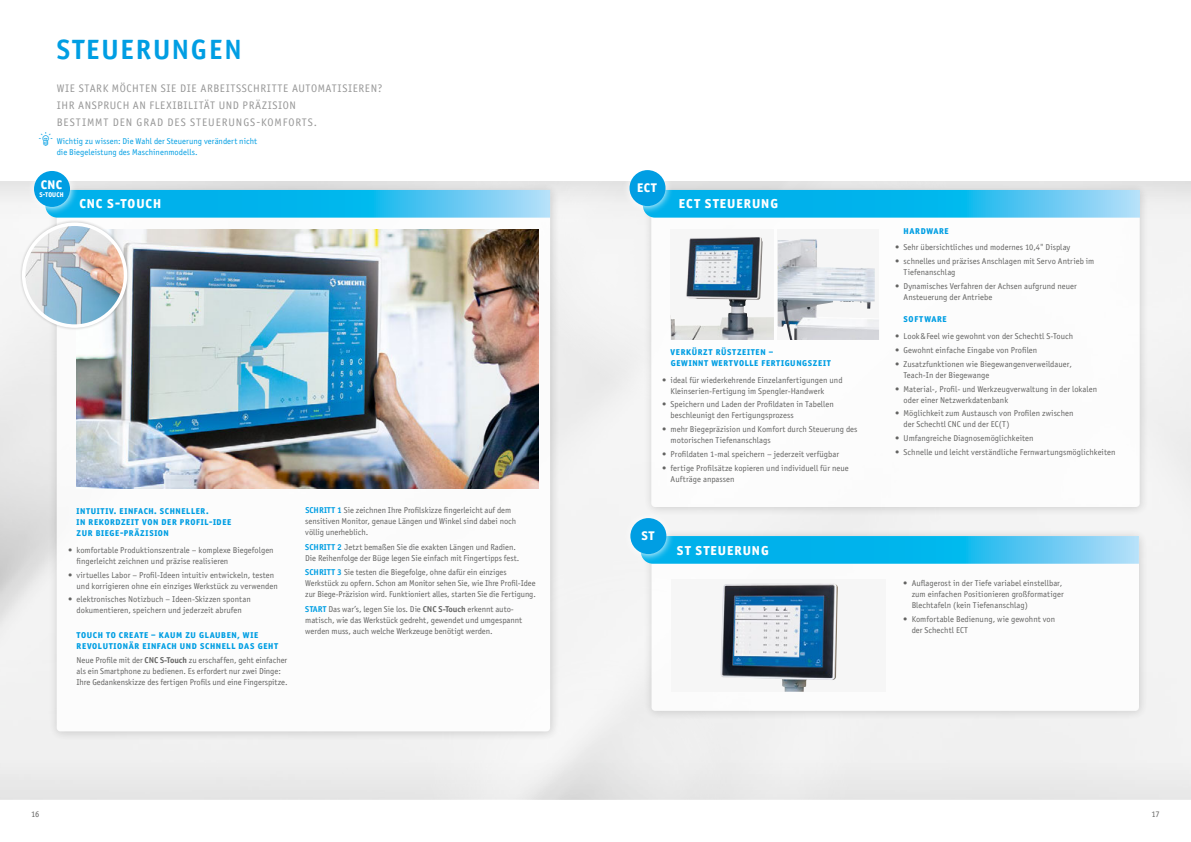
<style>
.page{position:relative;width:1191px;height:842px;background:#fff}
.page>*{position:absolute;margin:0;border:0;box-sizing:border-box;transform-origin:0 0}
.t1{font:28px "Officina Sans Bold ITC";letter-spacing:.05em;color:#009ee3}
.t2{font:13px "Officina Sans Extra Bold ITC";letter-spacing:.07em;color:#fff}
.t3{font:12.6px "Officina Sans Extra Bold ITC";letter-spacing:.03em;color:#fff}
.t4{font:11px/17px "Officina Sans Book ITC";letter-spacing:.05em;color:#979797}
.t5{font:8.5px/11px "Officina Sans Book ITC";color:#636362}
.t6{font:8.5px/11px "Officina Sans Extra Bold ITC";letter-spacing:.07em;color:#009ee3}
.t7{font:8.5px/11px "Officina Sans Book ITC";color:#009ee3}
.t8{font:6.9px "Officina Sans Extra Bold ITC";letter-spacing:.03em;color:#fff;scale:.9 1}
.s1{font-family:"Officina Sans Bold ITC"}
.s2{font-family:"Officina Sans Bold ITC";color:#009ee3}
</style>
<div class="page">
<div style="left:0;top:181px;width:1191px;height:618px;background:#f0f0f0"></div>
<div style="left:0;top:181px;width:1191px;height:56px;background:linear-gradient(to bottom,#e7e7e7,#f8f8f8)"></div>
<div style="left:48px;top:182px;width:512px;height:560px;background:#000;opacity:.2"></div>
<div style="left:57px;top:190px;width:493px;height:541px;background:#fff;border-radius:4px"></div>
<img style="left:77px;top:230px;width:462px;height:258px">
<div style="left:19px;top:220px;width:111px;height:110px;background:#000;opacity:.2"></div>
<img style="left:24px;top:224px;width:101px;height:102px;border-radius:51px">
<div style="left:22px;top:222px;width:105px;height:106px;border:4px solid #fff;border-radius:50%"></div>
<div style="left:643px;top:528px;width:506px;height:193px;background:#ebebeb"></div>
<div style="left:651px;top:536px;width:488px;height:175px;background:#fff;border-radius:4px"></div>
<div style="left:643px;top:182px;width:507px;height:335px;background:#000;opacity:.2"></div>
<div style="left:651px;top:190px;width:488px;height:317px;background:#fff;border-radius:4px"></div>
<div style="left:671px;top:579px;width:215px;height:113px;background:#f6f6f6"></div>
<img style="left:721px;top:584px;width:117px;height:108px">
<div style="left:777px;top:230px;width:102px;height:110px;background:#f6f6f6"></div>
<div style="left:671px;top:230px;width:103px;height:110px;background:#f6f6f6"></div>
<img style="left:671px;top:237px;width:103px;height:103px">
<img style="left:777px;top:239px;width:102px;height:101px">
<svg style="left:45px;top:190px;width:505px;height:28px;background:#2abcee"></svg>
<svg style="left:26px;top:171px;width:52px;height:44px"></svg>
<div style="left:34px;top:171px;width:36px;height:36px;background:#009ee3;border-radius:50%"></div>
<svg style="left:643px;top:190px;width:497px;height:28px;background:#2abcee"></svg>
<svg style="left:647px;top:536px;width:491px;height:28px;background:#29bcee"></svg>
<svg style="left:638px;top:510px;width:36px;height:52px"></svg>
<div style="left:630px;top:518px;width:36px;height:36px;background:#009ee3;border-radius:50%"></div>
<svg style="left:621px;top:170px;width:52px;height:44px"></svg>
<div style="left:629px;top:170px;width:36px;height:36px;background:#009ee3;border-radius:50%"></div>
<h1 class="t1" style="left:57px;top:31px;width:187px">STEUERUNGEN</h1>
<p class="t4" style="left:57px;top:79px;width:327px">WIE STARK MÖCHTEN SIE DIE ARBEITSSCHRITTE AUTOMATISIEREN?<br>IHR ANSPRUCH AN FLEXIBILITÄT UND PRÄZISION<br>BESTIMMT DEN GRAD DES STEUERUNGS-KOMFORTS.</p>
<p class="t7" style="left:57px;top:136px;width:202px">Wichtig zu wissen: Die Wahl der Steuerung verändert nicht die Biegeleistung des Maschinenmodells.</p>
<h3 class="t3" style="left:41px;top:175px;width:23px">CNC</h3>
<p class="t8" style="left:39px;top:189px;width:29px">S-TOUCH</p>
<h3 class="t3" style="left:637px;top:178px;width:21px">ECT</h3>
<h2 class="t2" style="left:79px;top:194px;width:83px">CNC S-TOUCH</h2>
<h2 class="t2" style="left:679px;top:194px;width:101px">ECT STEUERUNG</h2>
<p class="t6" style="left:670px;top:346px;width:162px">VERKÜRZT RÜSTZEITEN –<br>GEWINNT WERTVOLLE FERTIGUNGSZEIT</p>
<p class="t5" style="left:670px;top:374px;width:173px;text-indent:-8px">• ideal für wiederkehrende Einzelanfertigungen und<br>Kleinserien-Fertigung im Spengler-Handwerk</p>
<p class="t5" style="left:670px;top:399px;width:165px;text-indent:-8px">• Speichern und Laden der Profildaten in Tabellen beschleunigt den Fertigungsprozess</p>
<p class="t5" style="left:670px;top:423px;width:188px;text-indent:-8px">• mehr Biegepräzision und Komfort durch Steuerung des motorischen Tiefenanschlags</p>
<p class="t5" style="left:662px;top:448px;width:178px">• Profildaten 1-mal speichern – jederzeit verfügbar</p>
<p class="t5" style="left:670px;top:462px;width:180px;text-indent:-8px">• fertige Profilsätze kopieren und individuell für neue<br>Aufträge anpassen</p>
<p class="t6" style="left:903px;top:225px;width:47px">HARDWARE</p>
<p class="t5" style="left:895px;top:242px;width:177px">• Sehr übersichtliches und modernes 10,4" Display</p>
<p class="t5" style="left:903px;top:255px;width:192px;text-indent:-8px">• schnelles und präzises Anschlagen mit Servo Antrieb im<br>Tiefenanschlag</p>
<p class="t5" style="left:903px;top:280px;width:175px;text-indent:-8px">• Dynamisches Verfahren der Achsen aufgrund neuer<br>Ansteuerung der Antriebe</p>
<p class="t6" style="left:903px;top:313px;width:45px">SOFTWARE</p>
<p class="t5" style="left:895px;top:330px;width:180px">• Look&amp;Feel wie gewohnt von der Schechtl S-Touch</p>
<p class="t5" style="left:895px;top:344px;width:144px">• Gewohnt einfache Eingabe von Profilen</p>
<p class="t5" style="left:903px;top:358px;width:170px;text-indent:-8px">• Zusatzfunktionen wie Biegewangenverweildauer,<br>Teach-In der Biegewange</p>
<p class="t5" style="left:903px;top:383px;width:195px;text-indent:-8px">• Material-, Profil- und Werkzeugverwaltung in der lokalen oder einer Netzwerkdatenbank</p>
<p class="t5" style="left:903px;top:408px;width:171px;text-indent:-8px">• Möglichkeit zum Austausch von Profilen zwischen der Schechtl CNC und der EC(T)</p>
<p class="t5" style="left:895px;top:432px;width:140px">• Umfangreiche Diagnosemöglichkeiten</p>
<p class="t5" style="left:895px;top:446px;width:222px">• Schnelle und leicht verständliche Fernwartungsmöglichkeiten</p>
<p class="t6" style="left:77px;top:505px;width:156px">INTUITIV. EINFACH. SCHNELLER.<br>IN REKORDZEIT VON DER PROFIL-IDEE<br>ZUR BIEGE-PRÄZISION</p>
<p class="t5" style="left:77px;top:544px;width:199px;text-indent:-8px">• komfortable Produktionszentrale – komplexe Biegefolgen fingerleicht zeichnen und präzise realisieren</p>
<p class="t5" style="left:77px;top:569px;width:203px;text-indent:-8px">• virtuelles Labor – Profil-Ideen intuitiv entwickeln, testen und korrigieren ohne ein einziges Werkstück zu verwenden</p>
<p class="t5" style="left:68px;top:594px;width:184px;text-align:center">• elektronisches Notizbuch – Ideen-Skizzen spontan dokumentieren, speichern und jederzeit abrufen</p>
<p class="t6" style="left:77px;top:629px;width:203px">TOUCH TO CREATE – KAUM ZU GLAUBEN, WIE<br>REVOLUTIONÄR EINFACH UND SCHNELL DAS GEHT</p>
<p class="t5" style="left:77px;top:654px;width:213px">Neue Profile mit der <span class="s1">CNC S-Touch</span> zu erschaffen, geht einfacher als ein Smartphone zu bedienen. Es erfordert nur zwei Dinge:<br>Ihre Gedankenskizze des fertigen Profils und eine Fingerspitze.</p>
<p class="t5" style="left:305px;top:504px;width:212px"><span class="s2">SCHRITT 1</span> Sie zeichnen Ihre Profilskizze fingerleicht auf dem sensitiven Monitor, genaue Längen und Winkel sind dabei noch völlig unerheblich.</p>
<p class="t5" style="left:305px;top:541px;width:216px"><span class="s2">SCHRITT 2</span> Jetzt bemaßen Sie die exakten Längen und Radien.<br>Die Reihenfolge der Büge legen Sie einfach mit Fingertipps fest.</p>
<p class="t5" style="left:305px;top:567px;width:232px"><span class="s2">SCHRITT 3</span> Sie testen die Biegefolge, ohne dafür ein einziges<br>Werkstück zu opfern. Schon am Monitor sehen Sie, wie Ihre Profil-Idee zur Biege-Präzision wird. Funktioniert alles, starten Sie die Fertigung.</p>
<p class="t5" style="left:305px;top:603px;width:218px"><span class="s2">START</span> Das war’s, legen Sie los. Die <span class="s1">CNC S-Touch</span> erkennt auto&shy;matisch, wie das Werkstück gedreht, gewendet und umgespannt werden muss, auch welche Werkzeuge benötigt werden.</p>
<h3 class="t3" style="left:641px;top:526px;width:15px">ST</h3>
<h2 class="t2" style="left:677px;top:540px;width:93px">ST STEUERUNG</h2>
<p class="t5" style="left:911px;top:578px;width:154px;text-indent:-8px">• Auflagerost in der Tiefe variabel einstellbar, zum einfachen Positionieren großformatiger<br>Blechtafeln (kein Tiefenanschlag)</p>
<p class="t5" style="left:911px;top:613px;width:145px;text-indent:-8px">• Komfortable Bedienung, wie gewohnt von der Schechtl ECT</p>
<p class="t5" style="left:31px;top:808px;width:10px">16</p>
<p class="t5" style="left:1151px;top:808px;width:10px">17</p>
</div>
